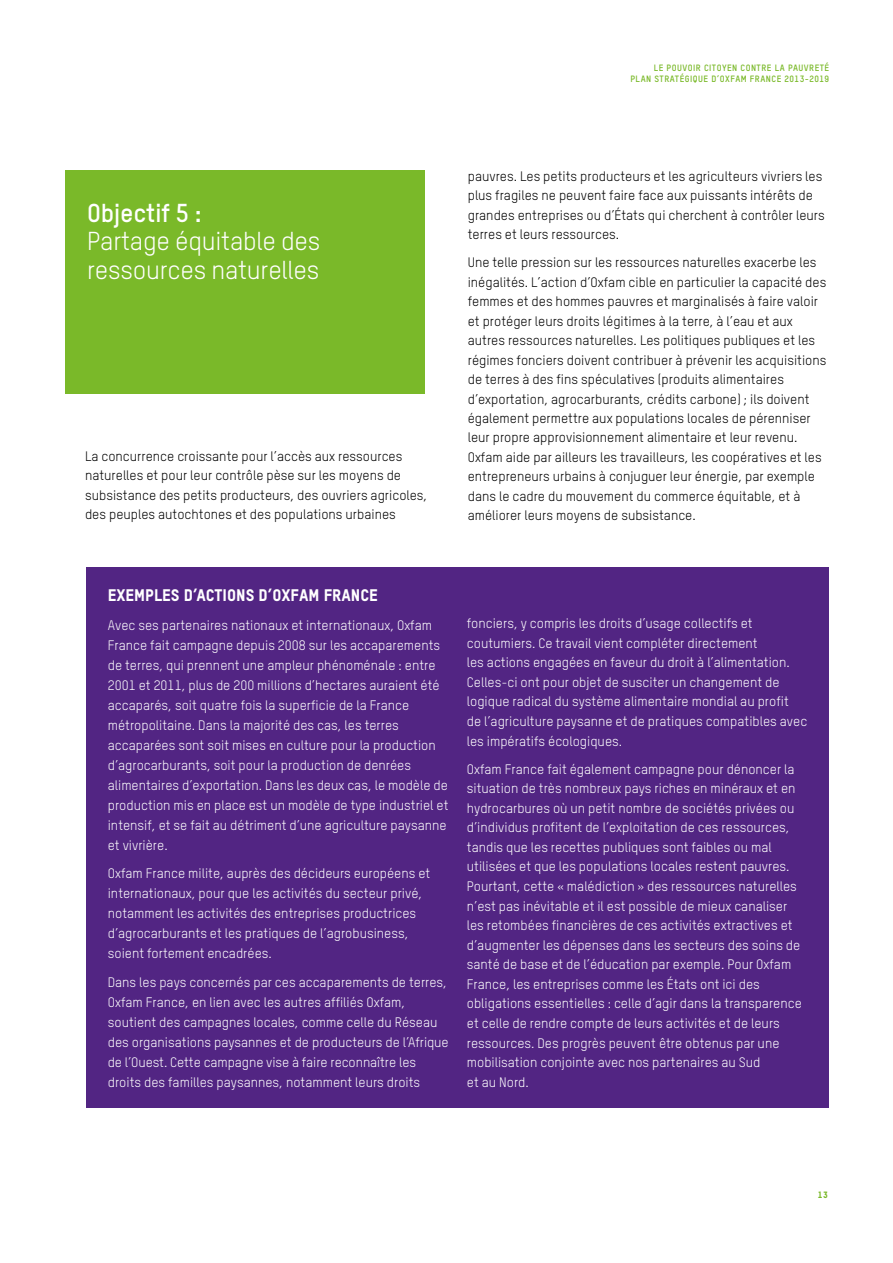
<style>
.page{position:relative;width:893px;height:1263px;background:#fff}
.page>*{position:absolute;margin:0;border:0;box-sizing:border-box;transform-origin:0 0}
.t1{font:25.5px/28.5px "Oxfam TSTARPRO";letter-spacing:-.01em;color:#fff}
.t2{font:700 25.5px "Oxfam TSTARPRO";letter-spacing:-.01em;color:#fff}
.t3{font:16.5px "Oxfam TSTARPRO Headline";color:#fff}
.t4{font:13.5px/19.5px "Oxfam TSTARPRO";color:#fff}
.t5{font:13.5px/19.5px "Oxfam TSTARPRO";color:#000}
.t6{font:700 9px/10.8px "Oxfam TSTARPRO";letter-spacing:.05em;color:#7ab929;text-align:right}
.t7{font:9px "Oxfam TSTARPRO Headline";color:#7ab929}
</style>
<div class="page">
<div style="left:65px;top:170px;width:360px;height:224px;background:#7ab929"></div>
<div style="left:87px;top:567px;width:742px;height:541px;background:#522583"></div>
<p class="t6" style="left:630px;top:61px;width:200px">LE POUVOIR CITOYEN CONTRE LA PAUVRETÉ<br>PLAN STRATÉGIQUE D’OXFAM FRANCE 2013-2019</p>
<h1 class="t2" style="left:87px;top:194px;width:116px">Objectif 5 :</h1>
<h1 class="t1" style="left:87px;top:225px;width:235px">Partage équitable des ressources naturelles</h1>
<p class="t5" style="left:85px;top:445px;width:344px">La concurrence croissante pour l’accès aux ressources naturelles et pour leur contrôle pèse sur les moyens de subsistance des petits producteurs, des ouvriers agricoles, des peuples autochtones et des populations urbaines</p>
<p class="t5" style="left:468px;top:165px;width:359px">pauvres. Les petits producteurs et les agriculteurs vivriers les plus fragiles ne peuvent faire face aux puissants intérêts de grandes entreprises ou d’États qui cherchent à contrôler leurs terres et leurs ressources.</p>
<p class="t5" style="left:468px;top:251px;width:360px">Une telle pression sur les ressources naturelles exacerbe les inégalités. L’action d’Oxfam cible en particulier la capacité des femmes et des hommes pauvres et marginalisés à faire valoir et protéger leurs droits légitimes à la terre, à l’eau et aux autres ressources naturelles. Les politiques publiques et les régimes fonciers doivent contribuer à prévenir les acquisitions de terres à des fins spéculatives (produits alimentaires d’exportation, agrocarburants, crédits carbone) ; ils doivent également permettre aux populations locales de pérenniser leur propre approvisionnement alimentaire et leur revenu.<br>Oxfam aide par ailleurs les travailleurs, les coopératives et les entrepreneurs urbains à conjuguer leur énergie, par exemple dans le cadre du mouvement du commerce équitable, et à améliorer leurs moyens de subsistance.</p>
<p class="t3" style="left:108px;top:583px;width:272px">EXEMPLES D’ACTIONS D’OXFAM FRANCE</p>
<p class="t4" style="left:108px;top:614px;width:342px;line-height:20px">Avec ses partenaires nationaux et internationaux, Oxfam France fait campagne depuis 2008 sur les accaparements de terres, qui prennent une ampleur phénoménale : entre 2001 et 2011, plus de 200 millions d’hectares auraient été accaparés, soit quatre fois la superficie de la France métropolitaine. Dans la majorité des cas, les terres accaparées sont soit mises en culture pour la production d’agrocarburants, soit pour la production de denrées alimentaires d’exportation. Dans les deux cas, le modèle de production mis en place est un modèle de type industriel et intensif, et se fait au détriment d’une agriculture paysanne et vivrière.</p>
<p class="t4" style="left:108px;top:862px;width:324px;line-height:20px">Oxfam France milite, auprès des décideurs européens et internationaux, pour que les activités du secteur privé, notamment les activités des entreprises productrices d’agrocarburants et les pratiques de l’agrobusiness, soient fortement encadrées.</p>
<p class="t4" style="left:108px;top:971px;width:342px;line-height:20px">Dans les pays concernés par ces accaparements de terres, Oxfam France, en lien avec les autres affiliés Oxfam, soutient des campagnes locales, comme celle du Réseau des organisations paysannes et de producteurs de l’Afrique de l’Ouest. Cette campagne vise à faire reconnaître les droits des familles paysannes, notamment leurs droits</p>
<p class="t4" style="left:467px;top:612px;width:342px">fonciers, y compris les droits d’usage collectifs et coutumiers. Ce travail vient compléter directement<br>les actions engagées en faveur du droit à l’alimentation.<br>Celles-ci ont pour objet de susciter un changement de logique radical du système alimentaire mondial au profit<br>de l’agriculture paysanne et de pratiques compatibles avec les impératifs écologiques.</p>
<p class="t4" style="left:467px;top:758px;width:336px">Oxfam France fait également campagne pour dénoncer la situation de très nombreux pays riches en minéraux et en hydrocarbures où un petit nombre de sociétés privées ou d’individus profitent de l’exploitation de ces ressources, tandis que les recettes publiques sont faibles ou mal utilisées et que les populations locales restent pauvres.<br>Pourtant, cette « malédiction » des ressources naturelles n’est pas inévitable et il est possible de mieux canaliser les retombées financières de ces activités extractives et d’augmenter les dépenses dans les secteurs des soins de santé de base et de l’éducation par exemple. Pour Oxfam France, les entreprises comme les États ont ici des obligations essentielles : celle d’agir dans la transparence et celle de rendre compte de leurs activités et de leurs ressources. Des progrès peuvent être obtenus par une mobilisation conjointe avec nos partenaires au Sud<br>et au Nord.</p>
<p class="t7" style="left:818px;top:1188px;width:11px">13</p>
</div>
